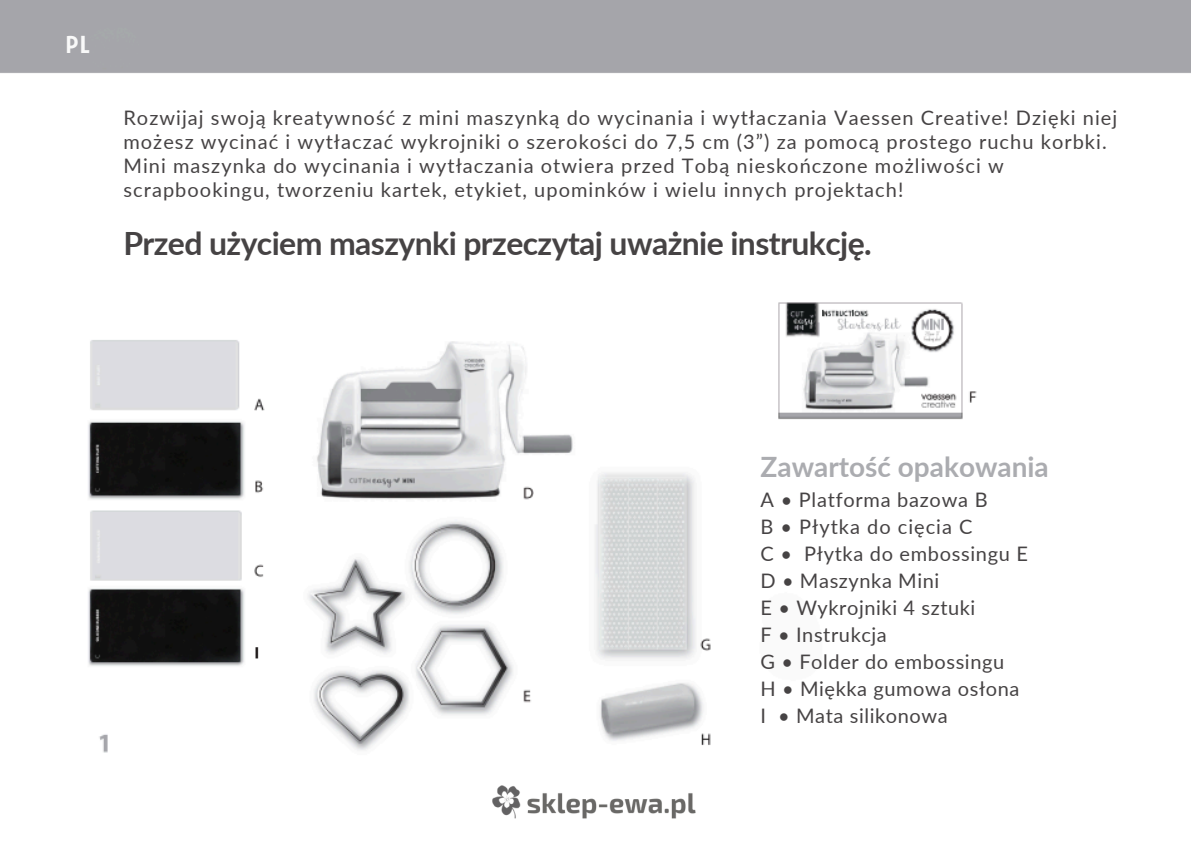
<style>
.page{position:relative;width:1191px;height:851px;background:#fff}
.page>*{position:absolute;margin:0;border:0;box-sizing:border-box;transform-origin:0 0}
.t1{font:700 32px "Lato";letter-spacing:-.02em;color:#464344}
.t2{font:700 28px "Lato";color:#abacb0}
.t3{font:26.2px "Hammersmith One";color:#f9f9f9}
.t4{font:20px/24px "Lato";letter-spacing:.055em;color:#464344}
.t5{font:20px "Lato";letter-spacing:.03em;color:#464344}
.t6{font:20px "Lato";letter-spacing:.035em;color:#464344}
</style>
<div class="page">
<img style="left:0;top:0;width:1191px;height:753px">
<img style="left:492px;top:785px;width:204px;height:34px">
<p class="t3" style="left:65px;top:29px;width:27px">PL</p>
<h2 class="t4" style="left:123px;top:105px;width:996px">Rozwijaj swoją kreatywność z mini maszynką do wycinania i wytłaczania Vaessen Creative! Dzięki niej możesz wycinać i wytłaczać wykrojniki o szerokości do 7,5 cm (3”) za pomocą prostego ruchu korbki.<br>Mini maszynka do wycinania i wytłaczania otwiera przed Tobą nieskończone możliwości w scrapbookingu, tworzeniu kartek, etykiet, upominków i wielu innych projektach!</h2>
<p class="t1" style="left:123px;top:223px;width:750px">Przed użyciem maszynki przeczytaj uważnie instrukcję.</p>
<h1 class="t2" style="left:761px;top:449px;width:290px">Zawartość opakowania</h1>
<p class="t6" style="left:761px;top:487px;width:229px">A • Platforma bazowa B</p>
<p class="t4" style="left:761px;top:514px;width:213px">B • Płytka do cięcia C</p>
<p class="t6" style="left:761px;top:541px;width:269px">C • Płytka do embossingu E</p>
<p class="t5" style="left:761px;top:568px;width:180px">D • Maszynka Mini</p>
<p class="t5" style="left:761px;top:595px;width:216px">E • Wykrojniki 4 sztuki</p>
<p class="t5" style="left:761px;top:622px;width:128px">F • Instrukcja</p>
<p class="t5" style="left:761px;top:649px;width:245px">G • Folder do embossingu</p>
<p class="t5" style="left:761px;top:676px;width:260px">H • Miękka gumowa osłona</p>
<p class="t5" style="left:761px;top:703px;width:189px">I • Mata silikonowa</p>
</div>
